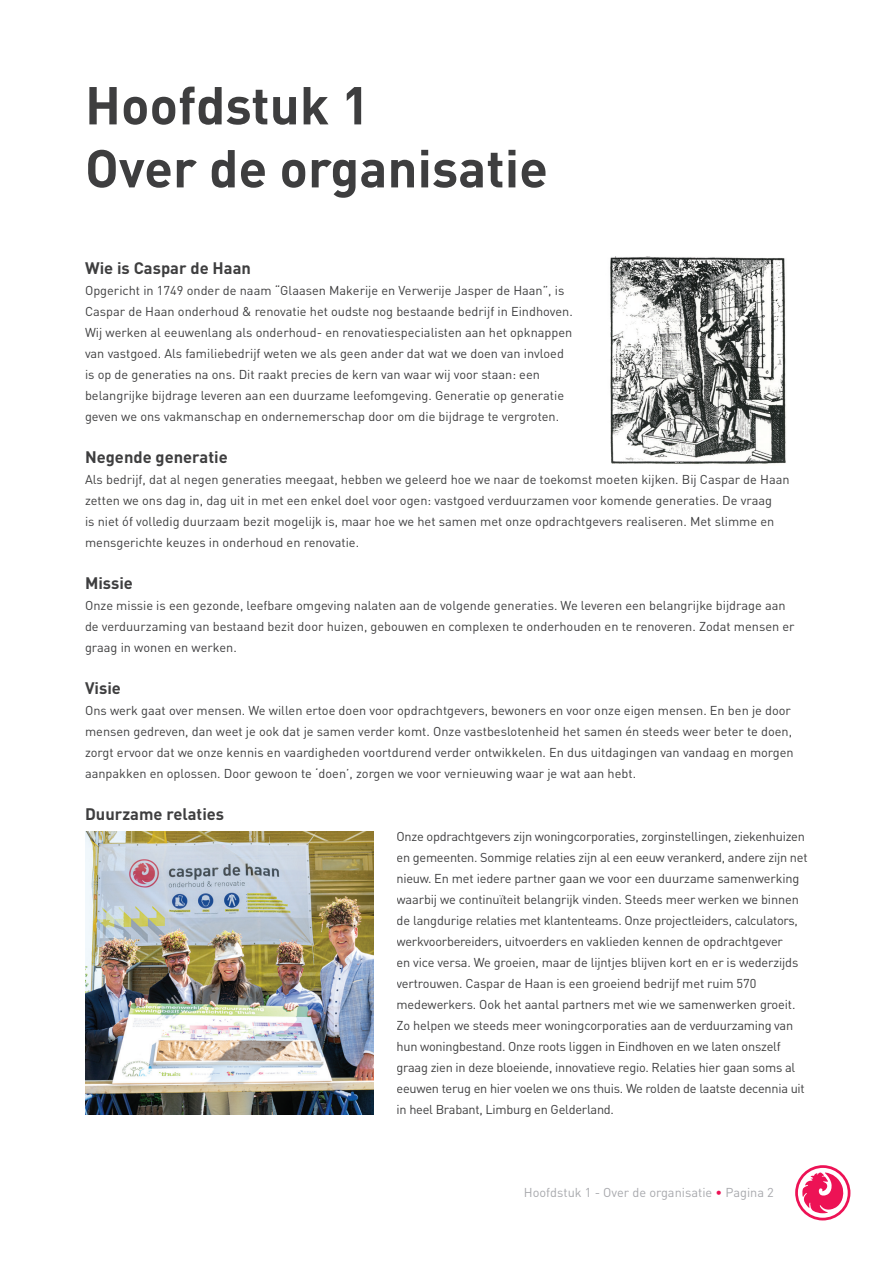
<style>
.page{position:relative;width:893px;height:1263px;background:#fff}
.page>*{position:absolute;margin:0;border:0;box-sizing:border-box;transform-origin:0 0}
.t1{font:700 52.5px/63px "DIN Pro";color:#3e3e3f}
.t2{font:700 16.5px "DIN Pro";color:#3e3e3f}
.t3{font:12.75px/21px "DIN Pro";color:#3e3e3f}
.t4{font:12.75px/21px "DIN Pro";letter-spacing:-.02em;color:#3e3e3f}
.t5{font:12.75px "DIN Pro";color:#a8a9ad}
.s1{color:#ed1255}
</style>
<div class="page">
<svg style="left:795px;top:1165px;width:56px;height:56px"></svg>
<img style="left:85px;top:832px;width:288px;height:282px">
<img style="left:610px;top:257px;width:176px;height:207px">
<h1 class="t1" style="left:85px;top:72px;width:464px">Hoofdstuk 1<br>Over de organisatie</h1>
<p class="t2" style="left:85px;top:257px;width:167px">Wie is Caspar de Haan</p>
<p class="t3" style="left:85px;top:279px;width:489px">Opgericht in 1749 onder de naam “Glaasen Makerije en Verwerije Jasper de Haan”, is Caspar de Haan onderhoud &amp; renovatie het oudste nog bestaande bedrijf in Eindhoven.<br>Wij werken al eeuwenlang als onderhoud- en renovatiespecialisten aan het opknappen van vastgoed. Als familiebedrijf weten we als geen ander dat wat we doen van invloed is op de generaties na ons. Dit raakt precies de kern van waar wij voor staan: een belangrijke bijdrage leveren aan een duurzame leefomgeving. Generatie op generatie geven we ons vakmanschap en ondernemerschap door om die bijdrage te vergroten.</p>
<p class="t2" style="left:85px;top:446px;width:144px">Negende generatie</p>
<p class="t3" style="left:85px;top:468px;width:706px">Als bedrijf, dat al negen generaties meegaat, hebben we geleerd hoe we naar de toekomst moeten kijken. Bij Caspar de Haan zetten we ons dag in, dag uit in met een enkel doel voor ogen: vastgoed verduurzamen voor komende generaties. De vraag<br>is niet óf volledig duurzaam bezit mogelijk is, maar hoe we het samen met onze opdrachtgevers realiseren. Met slimme en mensgerichte keuzes in onderhoud en renovatie.</p>
<p class="t2" style="left:85px;top:572px;width:49px">Missie</p>
<p class="t3" style="left:85px;top:594px;width:711px">Onze missie is een gezonde, leefbare omgeving nalaten aan de volgende generaties. We leveren een belangrijke bijdrage aan de verduurzaming van bestaand bezit door huizen, gebouwen en complexen te onderhouden en te renoveren. Zodat mensen er graag in wonen en werken.</p>
<p class="t2" style="left:85px;top:677px;width:37px">Visie</p>
<p class="t3" style="left:85px;top:699px;width:710px">Ons werk gaat over mensen. We willen ertoe doen voor opdrachtgevers, bewoners en voor onze eigen mensen. En ben je door mensen gedreven, dan weet je ook dat je samen verder komt. Onze vastbeslotenheid het samen én steeds weer beter te doen, zorgt ervoor dat we onze kennis en vaardigheden voortdurend verder ontwikkelen. En dus uitdagingen van vandaag en morgen aanpakken en oplossen. Door gewoon te ‘doen’, zorgen we voor vernieuwing waar je wat aan hebt.</p>
<p class="t2" style="left:85px;top:803px;width:141px">Duurzame relaties</p>
<p class="t4" style="left:396px;top:825px;width:413px">Onze opdrachtgevers zijn woningcorporaties, zorginstellingen, ziekenhuizen en gemeenten. Sommige relaties zijn al een eeuw verankerd, andere zijn net nieuw. En met iedere partner gaan we voor een duurzame samenwerking waarbij we continuïteit belangrijk vinden. Steeds meer werken we binnen de langdurige relaties met klantenteams. Onze projectleiders, calculators, werkvoorbereiders, uitvoerders en vaklieden kennen de opdrachtgever<br>en vice versa. We groeien, maar de lijntjes blijven kort en er is wederzijds vertrouwen. Caspar de Haan is een groeiend bedrijf met ruim 570 medewerkers. Ook het aantal partners met wie we samenwerken groeit.<br>Zo helpen we steeds meer woningcorporaties aan de verduurzaming van hun woningbestand. Onze roots liggen in Eindhoven en we laten onszelf graag zien in deze bloeiende, innovatieve regio. Relaties hier gaan soms al eeuwen terug en hier voelen we ons thuis. We rolden de laatste decennia uit in heel Brabant, Limburg en Gelderland.</p>
<p class="t5" style="left:524px;top:1184px;width:251px">Hoofdstuk 1 - Over de organisatie <span class="s1">•</span> Pagina 2</p>
</div>
